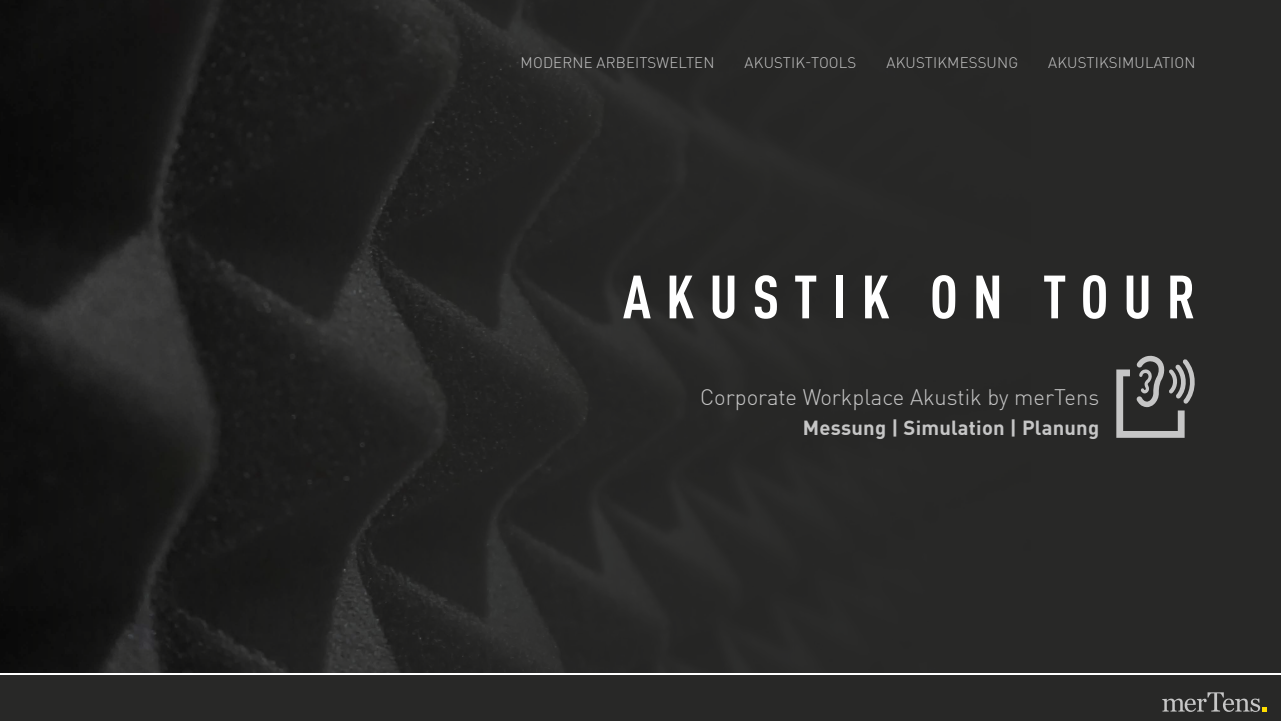
<style>
.page{position:relative;width:1281px;height:721px;background:#fff}
.page>*{position:absolute;margin:0;border:0;box-sizing:border-box;transform-origin:0 0}
.t1{font:700 condensed 60px "DINOT";letter-spacing:.25em;color:#fff}
.t2{font:300 22px "DINOT";color:#c6c6c6}
.t3{font:700 20px "DINOT";letter-spacing:.01em;color:#c6c6c6}
.t4{font:300 15px "DINOT";letter-spacing:.01em;color:#c6c6c6}
</style>
<div class="page">
<div style="left:0;top:675px;width:1280px;height:45px;background:#282827"></div>
<svg style="left:1162px;top:692px;width:104px;height:19px"></svg>
<div style="left:0;top:0;width:1280px;height:672px;background:#282827"></div>
<img style="left:0;top:0;width:1148px;height:672px">
<svg style="left:1116px;top:355px;width:79px;height:82px"></svg>
<p class="t4" style="left:520px;top:51px;width:195px">MODERNE ARBEITSWELTEN</p>
<p class="t4" style="left:744px;top:51px;width:113px">AKUSTIK-TOOLS</p>
<p class="t4" style="left:886px;top:51px;width:133px">AKUSTIKMESSUNG</p>
<p class="t4" style="left:1048px;top:51px;width:149px">AKUSTIKSIMULATION</p>
<h1 class="t1" style="left:623px;top:253px;width:574px">AKUSTIK ON TOUR</h1>
<h2 class="t2" style="left:700px;top:380px;width:400px">Corporate Workplace Akustik by merTens</h2>
<h3 class="t3" style="left:803px;top:412px;width:298px">Messung | Simulation | Planung</h3>
</div>
